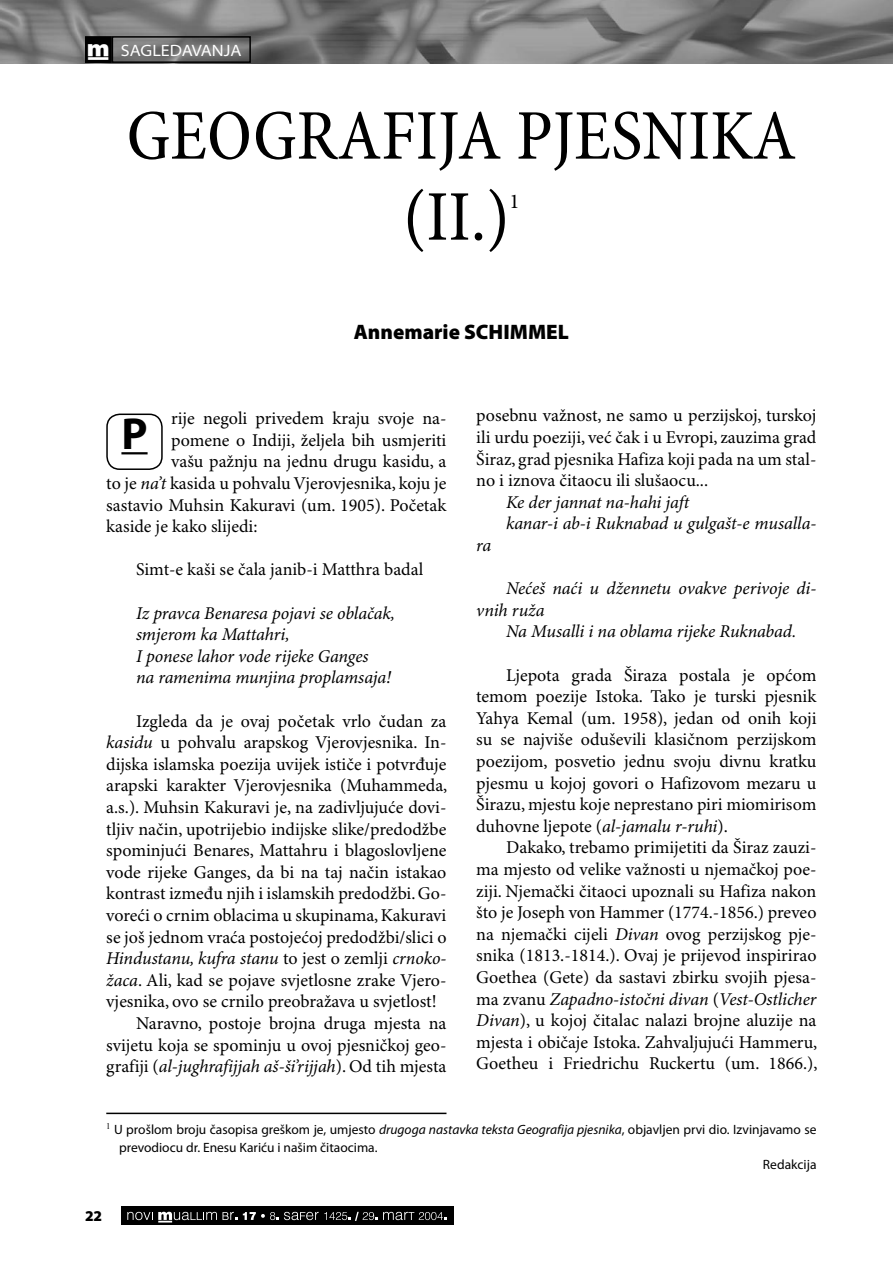
<style>
.page{position:relative;width:893px;height:1263px;background:#fff}
.page>*{position:absolute;margin:0;border:0;box-sizing:border-box;transform-origin:0 0}
.t1{font:condensed 72px/81px "Minion Pro";color:#000;text-align:center}
.t2{font:700 45px "Myriad Pro";color:#000}
.AUTOR{font:900 21px "Myriad Pro";color:#000}
.t3{font:21px "Minion Pro";color:#000}
.Body_tekst_unicode{font:18px/21.6px "Minion Pro";color:#000;text-align:justify}
.Body_tekst_unicode-2{font:italic 18px/21.6px "Minion Pro";letter-spacing:-.005em;color:#000}
.t4{font:semi-expanded 16.5px "Myriad Pro";color:#fff}
.t5{font:16.5px "Muallim";color:#fff}
.t6{font:900 15px "Myriad Pro";color:#000}
.Biljeske_tekst{font:13.5px/17.5px "Myriad Pro";color:#000}
.s1{font-style:italic}
</style>
<div class="page">
<img style="left:0;top:0;width:893px;height:64px">
<div style="left:121px;top:1207px;width:333px;height:18px;background:#000"></div>
<svg style="left:127px;top:1212px;width:110px;height:10px"></svg>
<svg style="left:243px;top:1212px;width:203px;height:9px"></svg>
<div style="left:86px;top:37px;width:25px;height:25px;background:#000"></div>
<div style="left:85px;top:36px;width:27px;height:27px;border:1px solid #000"></div>
<div style="left:112px;top:36px;width:139px;height:27px;border:1px solid #000"></div>
<svg style="left:106px;top:413px;width:57px;height:56px"></svg>
<hr style="left:106px;top:1112px;width:340px;height:2px;background:#000">
<p class="t5" style="left:87px;top:39px;width:24px">†</p>
<p class="t4" style="left:121px;top:41px;width:122px">SAGLEDAVANJA</p>
<p class="t1" style="left:127px;top:98px;width:671px">GEOGRAFIJA PJESNIKA (II.)</p>
<p class="t3" style="left:509px;top:189px;width:12px">1</p>
<p class="AUTOR" style="left:354px;top:318px;width:216px">Annemarie SCHIMMEL</p>
<p class="Body_tekst_unicode" style="left:171px;top:408px;width:277px">rije negoli privedem kraju svoje na-</p>
<p class="Body_tekst_unicode" style="left:171px;top:430px;width:277px">pomene o Indiji, željela bih usmjeriti</p>
<p class="Body_tekst_unicode" style="left:171px;top:451px;width:277px">vašu pažnju na jednu drugu kasidu, a</p>
<p class="Body_tekst_unicode" style="left:106px;top:473px;width:342px">to je <span class="s1">na’t</span> kasida u pohvalu Vjerovjesnika, koju je</p>
<p class="Body_tekst_unicode" style="left:106px;top:495px;width:342px">sastavio Muhsin Kakuravi (um. 1905). Početak</p>
<p class="Body_tekst_unicode" style="left:106px;top:516px;width:153px">kaside je kako slijedi:</p>
<p class="Body_tekst_unicode" style="left:136px;top:559px;width:289px">Simt-e kaši se čala janib-i Matthra badal</p>
<p class="Body_tekst_unicode-2" style="left:136px;top:603px;width:261px">Iz pravca Benaresa pojavi se oblačak,</p>
<p class="Body_tekst_unicode-2" style="left:136px;top:624px;width:155px">smjerom ka Mattahri,</p>
<p class="Body_tekst_unicode-2" style="left:136px;top:646px;width:234px">I ponese lahor vode rijeke Ganges</p>
<p class="Body_tekst_unicode-2" style="left:136px;top:667px;width:257px">na ramenima munjina proplamsaja!</p>
<p class="Body_tekst_unicode" style="left:106px;top:711px;width:343px;text-indent:30px">Izgleda da je ovaj početak vrlo čudan za <span class="s1">kasidu</span> u pohvalu arapskog Vjerovjesnika. In&shy;dijska islamska poezija uvijek ističe i potvrđuje arapski karakter Vjerovjesnika (Muhammeda, a.s.). Muhsin Kakuravi je, na zadivljujuće dovi&shy;tljiv način, upotrijebio indijske slike/predodžbe spominjući Benares, Mattahru i blagoslovljene vode rijeke Ganges, da bi na taj način istakao kontrast između njih i islamskih predodžbi. Go&shy;voreći o crnim oblacima u skupinama, Kakuravi se još jednom vraća postojećoj predodžbi/slici o <span class="s1">Hindustanu, kufra stanu</span> to jest o zemlji <span class="s1">crnoko&shy;žaca</span>. Ali, kad se pojave svjetlosne zrake Vjero&shy;vjesnika, ovo se crnilo preobražava u svjetlost!</p>
<p class="Body_tekst_unicode" style="left:106px;top:1013px;width:342px;text-indent:30px">Naravno, postoje brojna druga mjesta na svijetu koja se spominju u ovoj pjesničkoj geo&shy;grafiji (<span class="s1">al-jughrafijjah aš-ši’rijjah</span>). Od tih mjesta</p>
<p class="t2" style="left:121px;top:404px;width:28px">P</p>
<p class="Body_tekst_unicode" style="left:476px;top:405px;width:342px">posebnu važnost, ne samo u perzijskoj, turskoj ili urdu poeziji, već čak i u Evropi, zauzima grad Širaz, grad pjesnika Hafiza koji pada na um stal&shy;no i iznova čitaocu ili slušaocu...</p>
<p class="Body_tekst_unicode-2" style="left:506px;top:492px;width:185px">Ke der jannat na-hahi jaft</p>
<p class="Body_tekst_unicode-2" style="left:506px;top:513px;width:312px">kanar-i ab-i Ruknabad u gulgašt-e musalla-</p>
<p class="Body_tekst_unicode-2" style="left:476px;top:535px;width:17px">ra</p>
<p class="Body_tekst_unicode-2" style="left:476px;top:578px;width:342px;text-indent:30px">Nećeš naći u džennetu ovakve perivoje di&shy;vnih ruža</p>
<p class="Body_tekst_unicode-2" style="left:506px;top:621px;width:292px">Na Musalli i na oblama rijeke Ruknabad.</p>
<p class="Body_tekst_unicode" style="left:476px;top:665px;width:342px;text-indent:30px">Ljepota grada Širaza postala je općom temom poezije Istoka. Tako je turski pjesnik Yahya Kemal (um. 1958), jedan od onih koji su se najviše oduševili klasičnom perzijskom poezijom, posvetio jednu svoju divnu kratku pjesmu u kojoj govori o Hafizovom mezaru u Širazu, mjestu koje neprestano piri miomirisom duhovne ljepote (<span class="s1">al-jamalu r-ruhi</span>).</p>
<p class="Body_tekst_unicode" style="left:476px;top:837px;width:343px;text-indent:30px">Dakako, trebamo primijetiti da Širaz zauzi&shy;ma mjesto od velike važnosti u njemačkoj poe&shy;ziji. Njemački čitaoci upoznali su Hafiza nakon što je Joseph von Hammer (1774.-1856.) preveo na njemački cijeli <span class="s1">Divan</span> ovog perzijskog pje&shy;snika (1813.-1814.). Ovaj je prijevod inspirirao Goethea (Gete) da sastavi zbirku svojih pjesa&shy;ma zvanu <span class="s1">Zapadno-istočni divan</span> (<span class="s1">Vest-Ostlicher Divan</span>), u kojoj čitalac nalazi brojne aluzije na mjesta i običaje Istoka. Zahvaljujući Hammeru, Goetheu i Friedrichu Ruckertu (um. 1866.),</p>
<p class="Biljeske_tekst" style="left:119px;top:1120px;width:699px;text-indent:-13px"><sup>1</sup> U prošlom broju časopisa greškom je, umjesto <span class="s1">drugoga nastavka teksta Geografija pjesnika</span>, objavljen prvi dio. Izvinjavamo se prevodiocu dr. Enesu Kariću i našim čitaocima.</p>
<p class="Biljeske_tekst" style="left:763px;top:1156px;width:55px">Redakcija</p>
<p class="t6" style="left:85px;top:1205px;width:19px">22</p>
</div>
